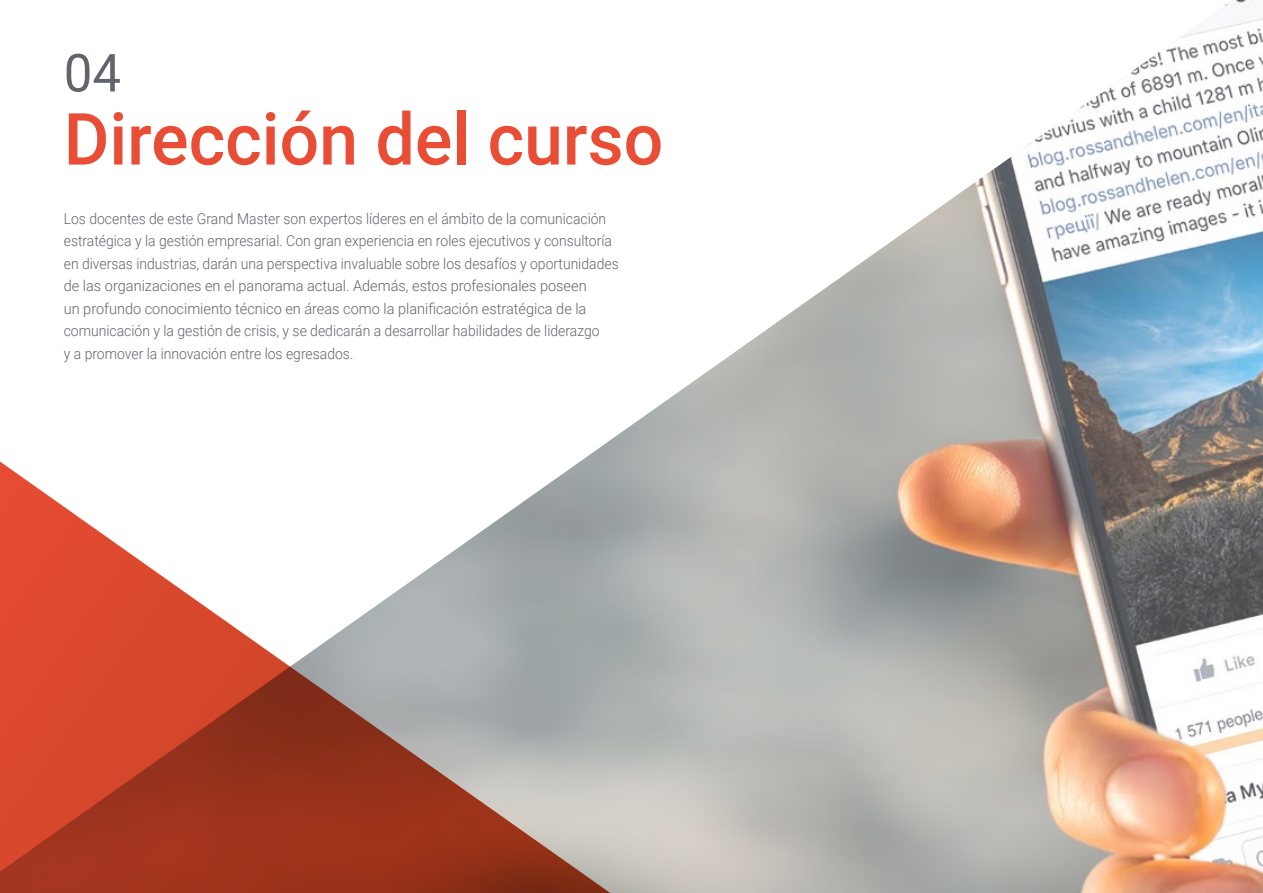
<style>
.page{position:relative;width:1263px;height:893px;background:#fff}
.page>*{position:absolute;margin:0;border:0;box-sizing:border-box;transform-origin:0 0}
.t1{font:500 72px "Roboto";color:#e94d35}
.t2{font:52.5px "Roboto";color:#61646a}
.t3{font:300 15px/22.5px "Roboto";color:#61646a;scale:.93 1}
</style>
<div class="page">
<img style="left:602px;top:0;width:661px;height:893px">
<svg style="left:0;top:446px;width:640px;height:447px"></svg>
<h2 class="t2" style="left:64px;top:36px;width:59px">04</h2>
<h1 class="t1" style="left:64px;top:89px;width:601px">Dirección del curso</h1>
<p class="t3" style="left:64px;top:207px;width:598px">Los docentes de este Grand Master son expertos líderes en el ámbito de la comunicación estratégica y la gestión empresarial. Con gran experiencia en roles ejecutivos y consultoría en diversas industrias, darán una perspectiva invaluable sobre los desafíos y oportunidades de las organizaciones en el panorama actual. Además, estos profesionales poseen<br>un profundo conocimiento técnico en áreas como la planificación estratégica de la comunicación y la gestión de crisis, y se dedicarán a desarrollar habilidades de liderazgo<br>y a promover la innovación entre los egresados.</p>
</div>
